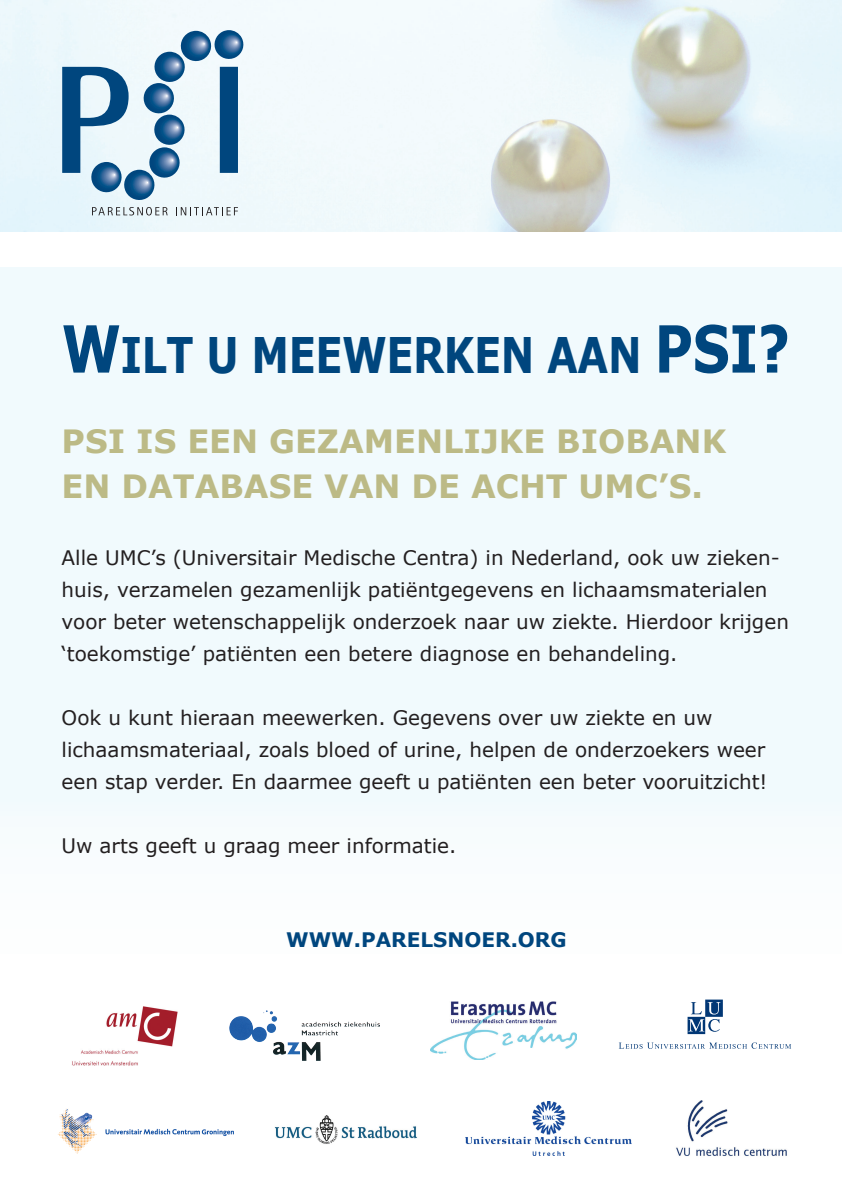
<style>
.page{position:relative;width:842px;height:1191px;background:#fff}
.page>*{position:absolute;margin:0;border:0;box-sizing:border-box;transform-origin:0 0}
.t1{font:700 49px "Verdana";letter-spacing:-.01em;color:#00467e;scale:.81 1}
.t2{font:700 32px/45px "Verdana";color:#bcba86}
.t3{font:20px/32px "Verdana";color:#231f20}
.t4{font:700 20px "Verdana";color:#00467e}
.s1{font-size:65px}
</style>
<div class="page">
<img style="left:0;top:0;width:842px;height:231px">
<div style="left:0;top:267px;width:842px;height:702px;background:#f1fafd"></div>
<img style="left:72px;top:1006px;width:106px;height:59px">
<img style="left:430px;top:1001px;width:147px;height:58px">
<svg style="left:687px;top:999px;width:36px;height:35px"></svg>
<svg style="left:619px;top:1042px;width:172px;height:6px"></svg>
<img style="left:465px;top:1101px;width:166px;height:54px">
<img style="left:230px;top:1011px;width:149px;height:49px">
<img style="left:58px;top:1108px;width:176px;height:46px">
<img style="left:274px;top:1115px;width:143px;height:29px">
<img style="left:676px;top:1100px;width:111px;height:56px">
<svg style="left:62px;top:30px;width:183px;height:185px"></svg>
<h1 class="t1" style="left:62px;top:323px;width:901px"><span class="s1">W</span>ILT U MEEWERKEN AAN <span class="s1">PSI?</span></h1>
<h2 class="t2" style="left:62px;top:417px;width:666px">PSI IS EEN GEZAMENLIJKE BIOBANK<br>EN DATABASE VAN DE ACHT UMC’S.</h2>
<p class="t3" style="left:62px;top:540px;width:729px">Alle UMC’s (Universitair Medische Centra) in Nederland, ook uw zieken&shy;huis, verzamelen gezamenlijk patiëntgegevens en lichaamsmaterialen voor beter wetenschappelijk onderzoek naar uw ziekte. Hierdoor krijgen ‘toekomstige’ patiënten een betere diagnose en behandeling.</p>
<p class="t3" style="left:62px;top:700px;width:707px">Ook u kunt hieraan meewerken. Gegevens over uw ziekte en uw lichaamsmateriaal, zoals bloed of urine, helpen de onderzoekers weer een stap verder. En daarmee geeft u patiënten een beter vooruitzicht!</p>
<p class="t3" style="left:62px;top:828px;width:396px">Uw arts geeft u graag meer informatie.</p>
<p class="t4" style="left:286px;top:927px;width:282px">WWW.PARELSNOER.ORG</p>
</div>
